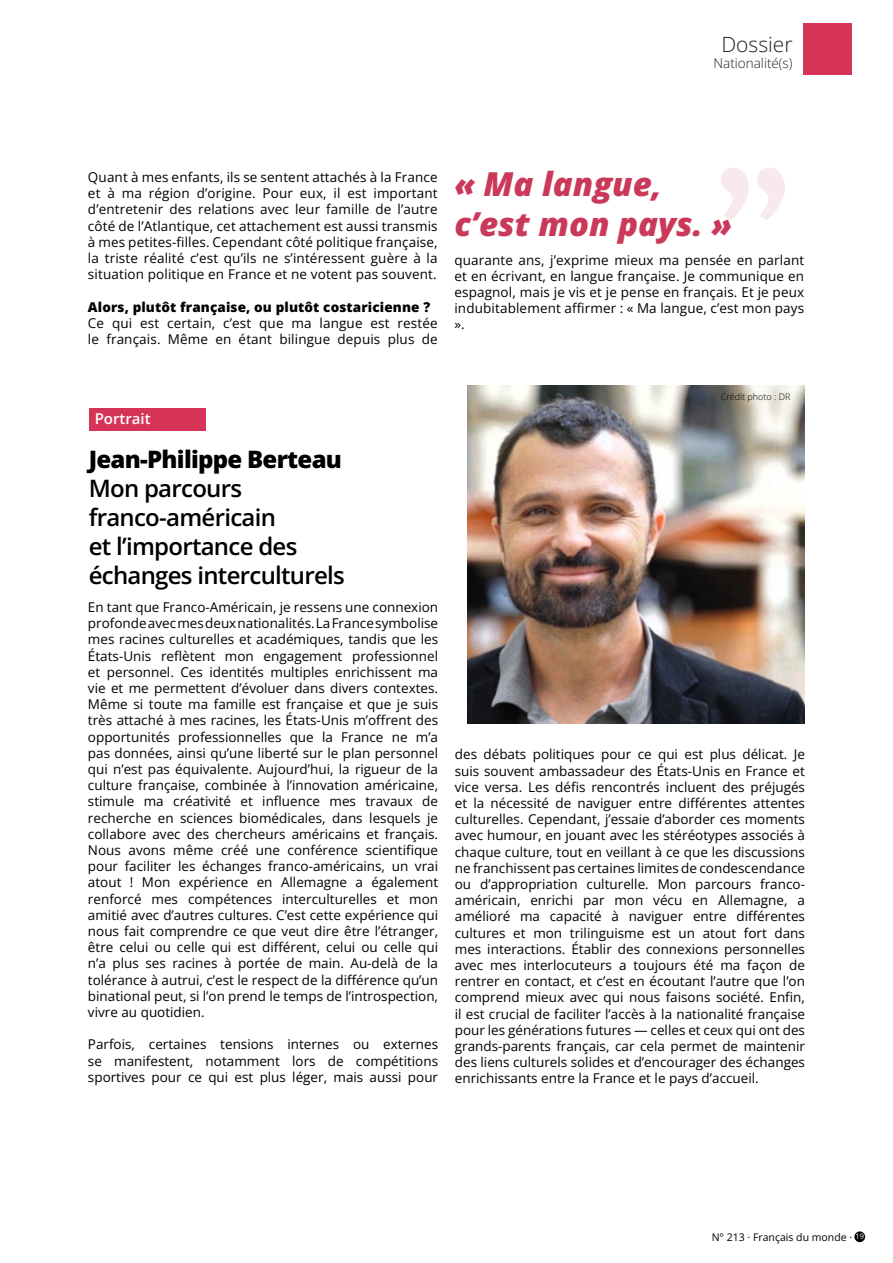
<style>
.page{position:relative;width:893px;height:1263px;background:#fff}
.page>*{position:absolute;margin:0;border:0;box-sizing:border-box;transform-origin:0 0}
.t1{font:italic 800 33px/39.6px "Open Sans";color:#cb395a}
.t2{font:600 24px/28.8px "Open Sans";letter-spacing:-.03em;color:#000001}
.t3{font:800 24px "Open Sans";letter-spacing:-.03em;color:#000001}
.t4{font:300 21px "Open Sans";color:#231f20}
.t5{font:600 15px "Open Sans";color:#fff}
.t6{font:13.5px/16.2px "Open Sans";letter-spacing:.01em;color:#000001;text-align:justify}
.t7{font:800 13.5px "Open Sans";letter-spacing:.01em;color:#000001}
.t8{font:300 13.5px "Open Sans";color:#231f20}
.t9{font:10.5px "Open Sans";color:#000001}
.t10{font:300 9px "Open Sans";color:#000001}
.s1{font-size:7.5px;color:#fff}
</style>
<div class="page">
<div style="left:854px;top:1231px;width:11px;height:11px;background:#000001;border-radius:50%"></div>
<div style="left:803px;top:23px;width:49px;height:52px;background:#d63457"></div>
<svg style="left:721px;top:168px;width:64px;height:52px"></svg>
<img style="left:468px;top:386px;width:336px;height:338px">
<div style="left:89px;top:408px;width:116px;height:23px;background:#d63457"></div>
<h3 class="t4" style="left:721px;top:36px;width:73px">Dossier</h3>
<p class="t8" style="left:713px;top:58px;width:81px">Nationalité(s)</p>
<p class="t6" style="left:88px;top:169px;width:351px">Quant à mes enfants, ils se sentent attachés à la France et à ma région d’origine. Pour eux, il est important d’entretenir des relations avec leur famille de l’autre côté de l’Atlantique, cet attachement est aussi transmis à mes petites-filles. Cependant côté politique française, la triste réalité c’est qu’ils ne s’intéressent guère à la situation politique en France et ne votent pas souvent.</p>
<p class="t7" style="left:88px;top:301px;width:344px">Alors, plutôt française, ou plutôt costaricienne ?</p>
<p class="t6" style="left:88px;top:316px;width:351px">Ce qui est certain, c’est que ma langue est restée le français. Même en étant bilingue depuis plus de</p>
<h1 class="t1" style="left:454px;top:167px;width:279px">« Ma langue, c’est mon pays. »</h1>
<p class="t6" style="left:454px;top:253px;width:351px">quarante ans, j’exprime mieux ma pensée en parlant et en écrivant, en langue française. Je communique en espagnol, mais je vis et je pense en français. Et je peux indubitablement affirmer : « Ma langue, c’est mon pays ».</p>
<p class="t5" style="left:95px;top:413px;width:58px">Portrait</p>
<h2 class="t3" style="left:89px;top:450px;width:255px">Jean-Philippe Berteau</h2>
<h2 class="t2" style="left:89px;top:477px;width:258px">Mon parcours franco-américain<br>et l’importance des échanges interculturels</h2>
<p class="t6" style="left:88px;top:600px;width:352px">En tant que Franco-Américain, je ressens une connexion profonde avec mes deux nationalités. La France symbolise mes racines culturelles et académiques, tandis que les États-Unis reflètent mon engagement professionnel et personnel. Ces identités multiples enrichissent ma vie et me permettent d’évoluer dans divers contextes.<br>Même si toute ma famille est française et que je suis très attaché à mes racines, les États-Unis m’offrent des opportunités professionnelles que la France ne m’a pas données, ainsi qu’une liberté sur le plan personnel qui n’est pas équivalente. Aujourd’hui, la rigueur de la culture française, combinée à l’innovation américaine, stimule ma créativité et influence mes travaux de recherche en sciences biomédicales, dans lesquels je collabore avec des chercheurs américains et français.<br>Nous avons même créé une conférence scientifique pour faciliter les échanges franco-américains, un vrai atout ! Mon expérience en Allemagne a également renforcé mes compétences interculturelles et mon amitié avec d’autres cultures. C’est cette expérience qui nous fait comprendre ce que veut dire être l’étranger, être celui ou celle qui est différent, celui ou celle qui n’a plus ses racines à portée de main. Au-delà de la tolérance à autrui, c’est le respect de la différence qu’un binational peut, si l’on prend le temps de l’introspection, vivre au quotidien.</p>
<p class="t6" style="left:88px;top:1038px;width:352px">Parfois, certaines tensions internes ou externes se manifestent, notamment lors de compétitions sportives pour ce qui est plus léger, mais aussi pour</p>
<p class="t10" style="left:721px;top:393px;width:71px">Crédit photo : DR</p>
<p class="t6" style="left:455px;top:746px;width:352px">des débats politiques pour ce qui est plus délicat. Je suis souvent ambassadeur des États-Unis en France et vice versa. Les défis rencontrés incluent des préjugés et la nécessité de naviguer entre différentes attentes culturelles. Cependant, j’essaie d’aborder ces moments avec humour, en jouant avec les stéréotypes associés à chaque culture, tout en veillant à ce que les discussions ne franchissent pas certaines limites de condescendance ou d’appropriation culturelle. Mon parcours franco&shy;américain, enrichi par mon vécu en Allemagne, a amélioré ma capacité à naviguer entre différentes cultures et mon trilinguisme est un atout fort dans mes interactions. Établir des connexions personnelles avec mes interlocuteurs a toujours été ma façon de rentrer en contact, et c’est en écoutant l’autre que l’on comprend mieux avec qui nous faisons société. Enfin, il est crucial de faciliter l’accès à la nationalité française pour les générations futures — celles et ceux qui ont des grands-parents français, car cela permet de maintenir des liens culturels solides et d’encourager des échanges enrichissants entre la France et le pays d’accueil.</p>
<p class="t9" style="left:712px;top:1232px;width:154px">N° 213 · Français du monde · <span class="s1">19</span></p>
</div>
